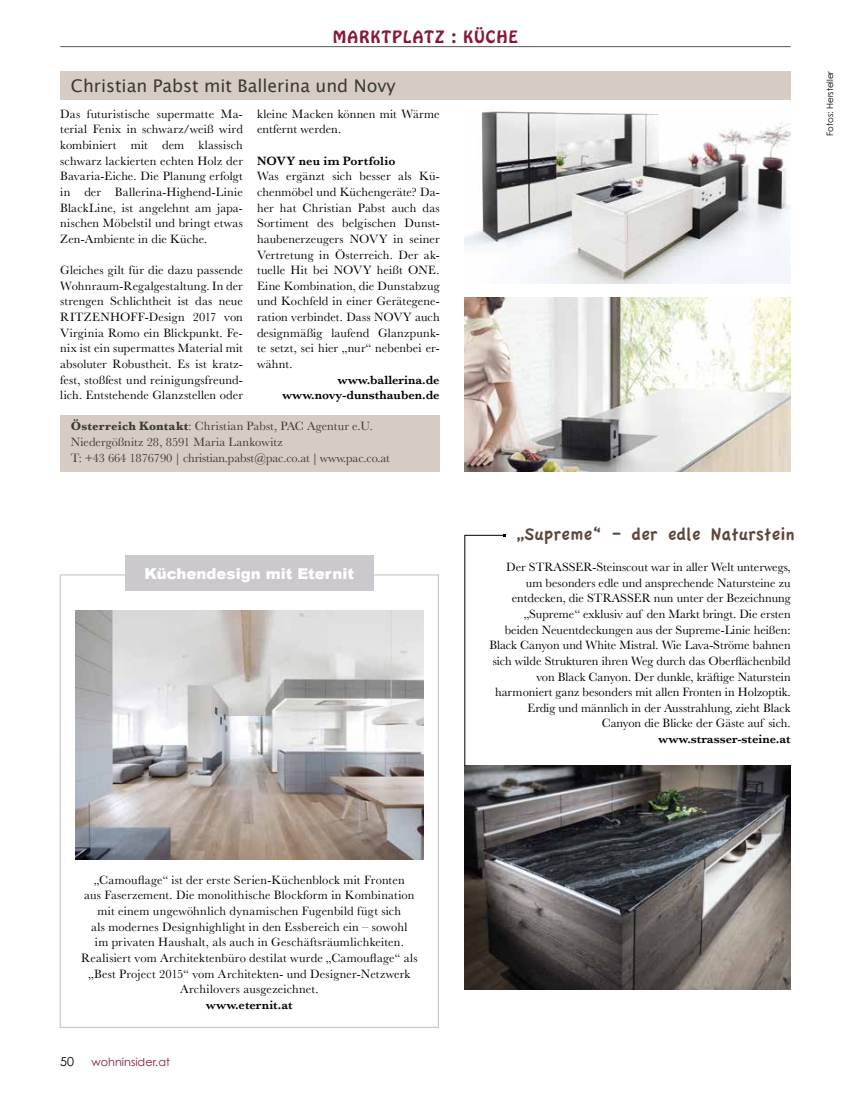
<style>
.page{position:relative;width:851px;height:1099px;background:#fff}
.page>*{position:absolute;margin:0;border:0;box-sizing:border-box;transform-origin:0 0}
.t1{font:18.75px "Apple Casual";color:#5e463c}
.t2{font:17.5px "Lucida Grande";color:#3a3a34}
.t3{font:900 15px "Arial";color:#fff}
.t4{font:15px "Hobo Std";letter-spacing:.09em;color:#881837}
.t5{font:12.5px/15.6px "Baskerville";color:#000;text-align:justify}
.t6{font:12.5px/15.6px "Baskerville";letter-spacing:-.01em;color:#3a3a34}
.t7{font:600 12.5px/15.6px "Baskerville";color:#000;text-align:right}
.t8{font:12.5px "Century Gothic";color:#000}
.t9{font:11.25px "Century Gothic";color:#881837}
.t10{font:8.75px "Century Gothic";color:#000}
.s1{font-weight:700}
</style>
<div class="page">
<hr style="left:60px;top:46px;width:730px;height:1px;background:#565656">
<div style="left:60px;top:415px;width:379px;height:56px;background:#d6ccc4"></div>
<div style="left:60px;top:71px;width:730px;height:28px;background:#d6ccc4"></div>
<img style="left:464px;top:111px;width:326px;height:172px">
<img style="left:464px;top:298px;width:326px;height:173px">
<img style="left:76px;top:611px;width:347px;height:248px">
<img style="left:464px;top:765px;width:326px;height:224px">
<hr style="left:464px;top:535px;width:1px;height:230px;background:#000">
<hr style="left:464px;top:535px;width:40px;height:1px;background:#000">
<div style="left:125px;top:555px;width:248px;height:36px;background:#cbc9ce"></div>
<p class="t4" style="left:333px;top:26px;width:186px">MARKTPLATZ : KÜCHE</p>
<h2 class="t2" style="left:71px;top:76px;width:326px">Christian Pabst mit Ballerina und Novy</h2>
<p class="t10" style="left:824px;top:136px;width:67px;rotate:-90deg">Fotos: Hersteller</p>
<p class="t5" style="left:60px;top:106px;width:184px">Das futuristische supermatte Ma&shy;terial Fenix in schwarz/weiß wird kombiniert mit dem klassisch schwarz lackierten echten Holz der Bavaria-Eiche. Die Planung erfolgt in der Ballerina-Highend-Linie BlackLine, ist angelehnt am japa&shy;nischen Möbelstil und bringt etwas Zen-Ambiente in die Küche.</p>
<p class="t5" style="left:60px;top:262px;width:184px">Gleiches gilt für die dazu passende Wohnraum-Regalgestaltung. In der strengen Schlichtheit ist das neue RITZENHOFF-Design 2017 von Virginia Romo ein Blickpunkt. Fe&shy;nix ist ein supermattes Material mit absoluter Robustheit. Es ist kratz&shy;fest, stoßfest und reinigungsfreund&shy;lich. Entstehende Glanzstellen oder</p>
<p class="t5" style="left:257px;top:106px;width:184px">kleine Macken können mit Wärme entfernt werden.</p>
<p class="t7" style="left:257px;top:153px;width:140px">NOVY neu im Portfolio</p>
<p class="t5" style="left:257px;top:169px;width:184px">Was ergänzt sich besser als Kü&shy;chenmöbel und Küchengeräte? Da&shy;her hat Christian Pabst auch das Sortiment des belgischen Dunst&shy;haubenerzeugers NOVY in seiner Vertretung in Österreich. Der ak&shy;tuelle Hit bei NOVY heißt ONE.<br>Eine Kombination, die Dunstabzug und Kochfeld in einer Gerätegene&shy;ration verbindet. Dass NOVY auch designmäßig laufend Glanzpunk&shy;te setzt, sei hier „nur“ nebenbei er&shy;wähnt.</p>
<p class="t7" style="left:282px;top:371px;width:159px">www.ballerina.de www.novy-dunsthauben.de</p>
<p class="t6" style="left:71px;top:419px;width:320px"><span class="s1">Österreich Kontakt</span>: Christian Pabst, PAC Agentur e.U.<br>Niedergößnitz 28, 8591 Maria Lankowitz<br>T: +43 664 1876790 | christian.pabst@pac.co.at | www.pac.co.at</p>
<p class="t3" style="left:145px;top:562px;width:211px">Küchendesign mit Eternit</p>
<p class="t5" style="left:81px;top:872px;width:338px;text-align:center">„Camouflage“ ist der erste Serien-Küchenblock mit Fronten<br>aus Faserzement. Die monolithische Blockform in Kombination mit einem ungewöhnlich dynamischen Fugenbild fügt sich<br>als modernes Designhighlight in den Essbereich ein – sowohl<br>im privaten Haushalt, als auch in Geschäftsräumlichkeiten.<br>Realisiert vom Architektenbüro destilat wurde „Camouflage“ als „Best Project 2015“ vom Architekten- und Designer-Netzwerk Archilovers ausgezeichnet.</p>
<p class="t7" style="left:206px;top:996px;width:88px">www.eternit.at</p>
<p class="t8" style="left:60px;top:1053px;width:15px">50</p>
<p class="t9" style="left:91px;top:1054px;width:80px">wohninsider.at</p>
<h1 class="t1" style="left:515px;top:524px;width:281px">„Supreme“ – der edle Naturstein</h1>
<p class="t5" style="left:489px;top:559px;width:303px;text-align:right">Der STRASSER-Steinscout war in aller Welt unterwegs, um besonders edle und ansprechende Natursteine zu entdecken, die STRASSER nun unter der Bezeichnung „Supreme“ exklusiv auf den Markt bringt. Die ersten beiden Neuentdeckungen aus der Supreme-Linie heißen:<br>Black Canyon und White Mistral. Wie Lava-Ströme bahnen sich wilde Strukturen ihren Weg durch das Oberflächenbild von Black Canyon. Der dunkle, kräftige Naturstein harmoniert ganz besonders mit allen Fronten in Holzoptik.<br>Erdig und männlich in der Ausstrahlung, zieht Black Canyon die Blicke der Gäste auf sich.</p>
<p class="t7" style="left:658px;top:731px;width:134px">www.strasser-steine.at</p>
</div>
